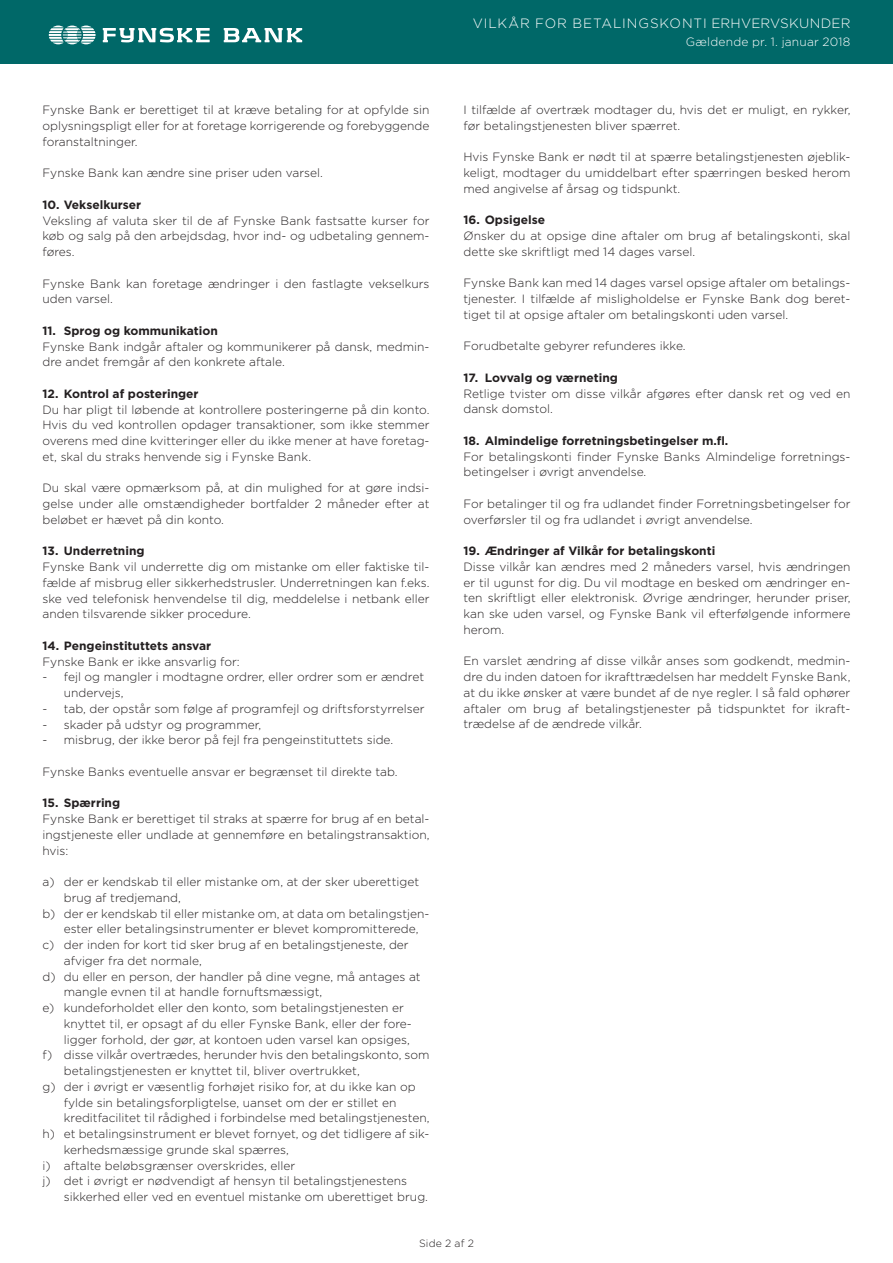
<style>
.page{position:relative;width:893px;height:1263px;background:#fff}
.page>*{position:absolute;margin:0;border:0;box-sizing:border-box;transform-origin:0 0}
.t1{font:300 13.5px "Gotham";letter-spacing:.055em;color:#fff}
.t2{font:300 12px/15.8px "Gotham";color:#231f20;text-align:justify}
.t3{font:700 12px "Gotham";color:#231f20}
.t4{font:300 12px "Gotham";letter-spacing:.02em;color:#fff}
.t5{font:300 10.5px "Gotham";letter-spacing:.02em;color:#231f20}
</style>
<div class="page">
<div style="left:0;top:0;width:893px;height:64px;background:#006868"></div>
<svg style="left:224px;top:28px;width:78px;height:14px"></svg>
<svg style="left:103px;top:28px;width:107px;height:14px"></svg>
<svg style="left:49px;top:26px;width:47px;height:18px"></svg>
<p class="t2" style="left:43px;top:102px;width:388px">Fynske Bank er berettiget til at kræve betaling for at opfylde sin oplysningspligt eller for at foretage korrigerende og forebyggende foranstaltninger.</p>
<p class="t2" style="left:43px;top:165px;width:282px">Fynske Bank kan ændre sine priser uden varsel.</p>
<p class="t3" style="left:43px;top:197px;width:100px">10. Vekselkurser</p>
<p class="t2" style="left:43px;top:212px;width:388px">Veksling af valuta sker til de af Fynske Bank fastsatte kurser for køb og salg på den arbejdsdag, hvor ind- og udbetaling gennem&shy;føres.</p>
<p class="t2" style="left:43px;top:275px;width:388px">Fynske Bank kan foretage ændringer i den fastlagte vekselkurs uden varsel.</p>
<p class="t3" style="left:43px;top:323px;width:177px">11. Sprog og kommunikation</p>
<p class="t2" style="left:43px;top:338px;width:388px">Fynske Bank indgår aftaler og kommunikerer på dansk, medmin&shy;dre andet fremgår af den konkrete aftale.</p>
<p class="t3" style="left:43px;top:386px;width:158px">12. Kontrol af posteringer</p>
<p class="t2" style="left:43px;top:401px;width:388px">Du har pligt til løbende at kontrollere posteringerne på din konto.<br>Hvis du ved kontrollen opdager transaktioner, som ikke stemmer overens med dine kvitteringer eller du ikke mener at have foretag&shy;et, skal du straks henvende sig i Fynske Bank.</p>
<p class="t2" style="left:43px;top:480px;width:388px">Du skal være opmærksom på, at din mulighed for at gøre indsi&shy;gelse under alle omstændigheder bortfalder 2 måneder efter at beløbet er hævet på din konto.</p>
<p class="t3" style="left:43px;top:543px;width:104px">13. Underretning</p>
<p class="t2" style="left:43px;top:559px;width:388px">Fynske Bank vil underrette dig om mistanke om eller faktiske til&shy;fælde af misbrug eller sikkerhedstrusler. Underretningen kan f.eks. ske ved telefonisk henvendelse til dig, meddelelse i netbank eller anden tilsvarende sikker procedure.</p>
<p class="t3" style="left:43px;top:638px;width:170px">14. Pengeinstituttets ansvar</p>
<p class="t2" style="left:43px;top:653px;width:199px">Fynske Bank er ikke ansvarlig for:</p>
<p class="t2" style="left:64px;top:669px;width:362px;text-indent:-21px">- fejl og mangler i modtagne ordrer, eller ordrer som er ændret undervejs,</p>
<p class="t2" style="left:43px;top:700px;width:383px">- tab, der opstår som følge af programfejl og driftsforstyrrelser</p>
<p class="t2" style="left:43px;top:716px;width:220px">- skader på udstyr og programmer,</p>
<p class="t2" style="left:43px;top:732px;width:352px">- misbrug, der ikke beror på fejl fra pengeinstituttets side.</p>
<p class="t2" style="left:43px;top:763px;width:357px">Fynske Banks eventuelle ansvar er begrænset til direkte tab.</p>
<p class="t3" style="left:43px;top:795px;width:79px">15. Spærring</p>
<p class="t2" style="left:43px;top:811px;width:388px">Fynske Bank er berettiget til straks at spærre for brug af en betal&shy;ingstjeneste eller undlade at gennemføre en betalingstransaktion, hvis:</p>
<p class="t2" style="left:43px;top:874px;width:378px">a) der er kendskab til eller mistanke om, at der sker uberettiget</p>
<p class="t2" style="left:64px;top:889px;width:118px">brug af tredjemand,</p>
<p class="t2" style="left:43px;top:905px;width:388px">b) der er kendskab til eller mistanke om, at data om betalingstjen-</p>
<p class="t2" style="left:64px;top:921px;width:356px">ester eller betalingsinstrumenter er blevet kompromitterede,</p>
<p class="t2" style="left:43px;top:937px;width:368px">c) der inden for kort tid sker brug af en betalingstjeneste, der</p>
<p class="t2" style="left:64px;top:952px;width:139px">afviger fra det normale,</p>
<p class="t2" style="left:43px;top:968px;width:380px">d) du eller en person, der handler på dine vegne, må antages at</p>
<p class="t2" style="left:64px;top:984px;width:260px">mangle evnen til at handle fornuftsmæssigt,</p>
<p class="t2" style="left:43px;top:999px;width:363px">e) kundeforholdet eller den konto, som betalingstjenesten er</p>
<p class="t2" style="left:64px;top:1015px;width:350px">knyttet til, er opsagt af du eller Fynske Bank, eller der fore-</p>
<p class="t2" style="left:64px;top:1031px;width:348px">ligger forhold, der gør, at kontoen uden varsel kan opsiges,</p>
<p class="t2" style="left:43px;top:1047px;width:388px">f) disse vilkår overtrædes, herunder hvis den betalingskonto, som</p>
<p class="t2" style="left:64px;top:1062px;width:297px">betalingstjenesten er knyttet til, bliver overtrukket,</p>
<p class="t2" style="left:43px;top:1078px;width:375px">g) der i øvrigt er væsentlig forhøjet risiko for, at du ikke kan op</p>
<p class="t2" style="left:64px;top:1094px;width:334px">fylde sin betalingsforpligtelse, uanset om der er stillet en</p>
<p class="t2" style="left:64px;top:1110px;width:367px">kreditfacilitet til rådighed i forbindelse med betalingstjenesten,</p>
<p class="t2" style="left:43px;top:1125px;width:388px">h) et betalingsinstrument er blevet fornyet, og det tidligere af sik-</p>
<p class="t2" style="left:64px;top:1141px;width:227px">kerhedsmæssige grunde skal spærres,</p>
<p class="t2" style="left:43px;top:1157px;width:254px">i) aftalte beløbsgrænser overskrides, eller</p>
<p class="t2" style="left:43px;top:1173px;width:366px">j) det i øvrigt er nødvendigt af hensyn til betalingstjenestens</p>
<p class="t2" style="left:64px;top:1188px;width:366px">sikkerhed eller ved en eventuel mistanke om uberettiget brug.</p>
<p class="t1" style="left:473px;top:15px;width:379px">VILKÅR FOR BETALINGSKONTI ERHVERVSKUNDER</p>
<p class="t4" style="left:686px;top:34px;width:166px">Gældende pr. 1. januar 2018</p>
<p class="t2" style="left:463px;top:102px;width:388px">I tilfælde af overtræk modtager du, hvis det er muligt, en rykker, før betalingstjenesten bliver spærret.</p>
<p class="t2" style="left:463px;top:149px;width:388px">Hvis Fynske Bank er nødt til at spærre betalingstjenesten øjeblik&shy;keligt, modtager du umiddelbart efter spærringen besked herom med angivelse af årsag og tidspunkt.</p>
<p class="t3" style="left:463px;top:212px;width:83px">16. Opsigelse</p>
<p class="t2" style="left:463px;top:228px;width:388px">Ønsker du at opsige dine aftaler om brug af betalingskonti, skal dette ske skriftligt med 14 dages varsel.</p>
<p class="t2" style="left:463px;top:275px;width:388px">Fynske Bank kan med 14 dages varsel opsige aftaler om betalings&shy;tjenester. I tilfælde af misligholdelse er Fynske Bank dog beret&shy;tiget til at opsige aftaler om betalingskonti uden varsel.</p>
<p class="t2" style="left:463px;top:338px;width:224px">Forudbetalte gebyrer refunderes ikke.</p>
<p class="t3" style="left:463px;top:370px;width:156px">17. Lovvalg og værneting</p>
<p class="t2" style="left:463px;top:385px;width:388px">Retlige tvister om disse vilkår afgøres efter dansk ret og ved en dansk domstol.</p>
<p class="t3" style="left:463px;top:433px;width:266px">18. Almindelige forretningsbetingelser m.fl.</p>
<p class="t2" style="left:463px;top:448px;width:388px">For betalingskonti finder Fynske Banks Almindelige forretnings&shy;betingelser i øvrigt anvendelse.</p>
<p class="t2" style="left:463px;top:495px;width:388px">For betalinger til og fra udlandet finder Forretningsbetingelser for overførsler til og fra udlandet i øvrigt anvendelse.</p>
<p class="t3" style="left:463px;top:543px;width:253px">19. Ændringer af Vilkår for betalingskonti</p>
<p class="t2" style="left:463px;top:558px;width:388px">Disse vilkår kan ændres med 2 måneders varsel, hvis ændringen er til ugunst for dig. Du vil modtage en besked om ændringer en&shy;ten skriftligt eller elektronisk. Øvrige ændringer, herunder priser, kan ske uden varsel, og Fynske Bank vil efterfølgende informere herom.</p>
<p class="t2" style="left:463px;top:653px;width:388px">En varslet ændring af disse vilkår anses som godkendt, medmin&shy;dre du inden datoen for ikrafttrædelsen har meddelt Fynske Bank, at du ikke ønsker at være bundet af de nye regler. I så fald ophører aftaler om brug af betalingstjenester på tidspunktet for ikraft&shy;trædelse af de ændrede vilkår.</p>
<p class="t5" style="left:419px;top:1236px;width:56px">Side 2 af 2</p>
</div>
